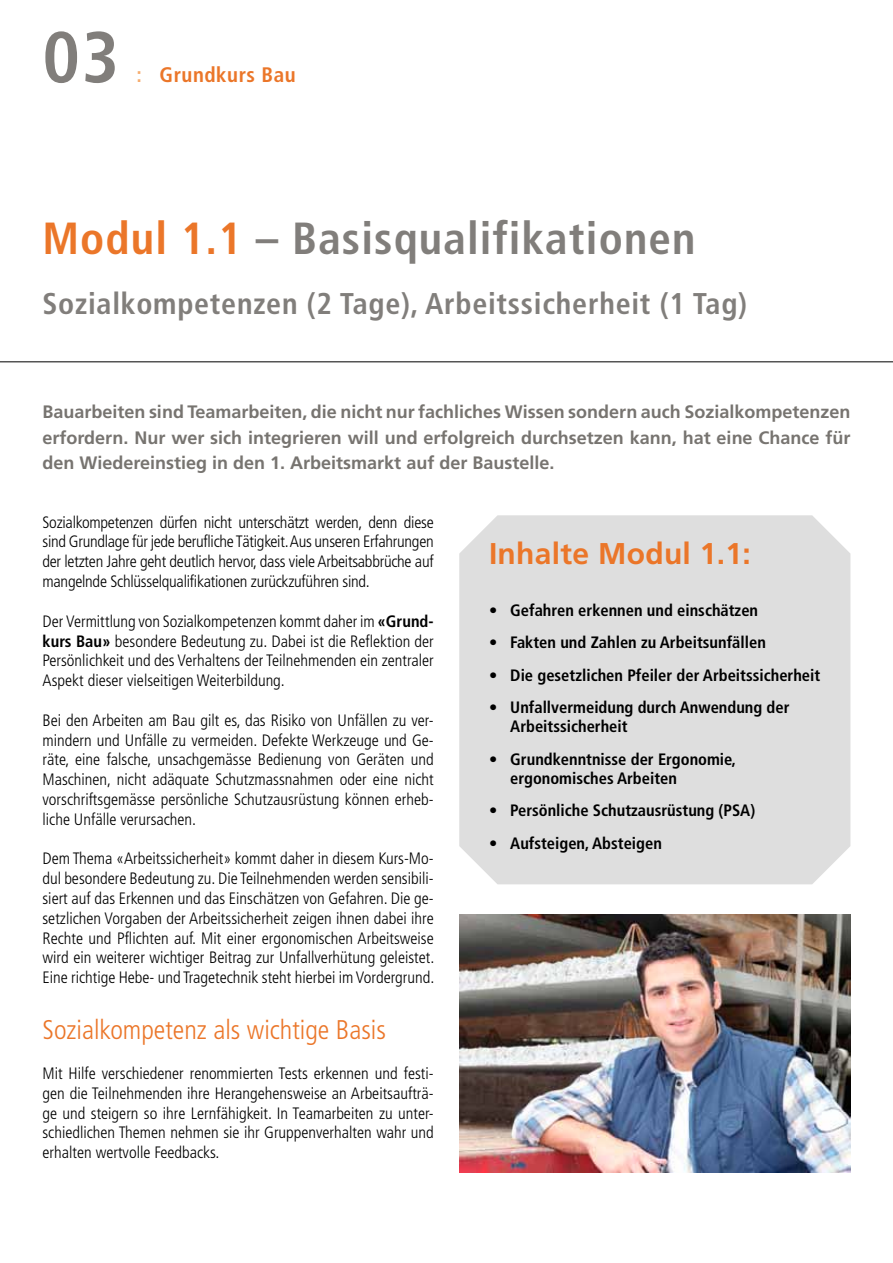
<style>
.page{position:relative;width:893px;height:1263px;background:#fff}
.page>*{position:absolute;margin:0;border:0;box-sizing:border-box;transform-origin:0 0}
.t1{font:700 condensed 72px "Frutiger";color:#817e7b}
.t2{font:700 condensed 45px "Frutiger";letter-spacing:.025em;color:#817e7b}
.t3{font:700 condensed 30px "Frutiger";letter-spacing:.025em;color:#817e7b}
.t4{font:700 30px "Frutiger";letter-spacing:.01em;color:#eb7629}
.t5{font:300 condensed 27px "Frutiger";color:#eb7629}
.t6{font:700 condensed 21px "Frutiger";letter-spacing:.025em;color:#eb7629}
.t7{font:700 18px/25.5px "Frutiger";color:#777470;text-align:justify}
.t8{font:300 condensed 16.5px/19.8px "Frutiger";color:#000;text-align:justify}
.t9{font:700 condensed 16.5px/19.5px "Frutiger";color:#000}
.s1{color:#f6ac6e}
.s2{color:#eb7629}
.s3{font-weight:700}
</style>
<div class="page">
<hr style="left:0;top:361px;width:893px;height:1px;background:#000">
<div style="left:459px;top:515px;width:391px;height:369px;background:#dedede"></div>
<img style="left:459px;top:915px;width:391px;height:258px">
<h1 class="t1" style="left:43px;top:20px;width:78px">03</h1>
<p class="t6" style="left:136px;top:64px;width:161px"><span class="s1">:</span> Grundkurs Bau</p>
<h2 class="t2" style="left:43px;top:215px;width:654px"><span class="s2">Modul 1.1</span> – Basisqualifikationen</h2>
<h3 class="t3" style="left:43px;top:288px;width:706px">Sozialkompetenzen (2 Tage), Arbeitssicherheit (1 Tag)</h3>
<p class="t7" style="left:43px;top:400px;width:809px">Bauarbeiten sind Teamarbeiten, die nicht nur fachliches Wissen sondern auch Sozialkompetenzen erfordern. Nur wer sich integrieren will und erfolgreich durchsetzen kann, hat eine Chance für den Wiedereinstieg in den 1. Arbeitsmarkt auf der Baustelle.</p>
<p class="t8" style="left:43px;top:513px;width:393px">Sozialkompetenzen dürfen nicht unterschätzt werden, denn diese sind Grundlage für jede berufliche Tätigkeit. Aus unseren Erfahrungen der letzten Jahre geht deutlich hervor, dass viele Arbeitsabbrüche auf mangelnde Schlüsselqualifikationen zurückzuführen sind.</p>
<p class="t8" style="left:43px;top:612px;width:393px">Der Vermittlung von Sozialkompetenzen kommt daher im <span class="s3">«Grund&shy;kurs Bau»</span> besondere Bedeutung zu. Dabei ist die Reflektion der Persönlichkeit und des Verhaltens der Teilnehmenden ein zentraler Aspekt dieser vielseitigen Weiterbildung.</p>
<p class="t8" style="left:43px;top:711px;width:393px">Bei den Arbeiten am Bau gilt es, das Risiko von Unfällen zu ver&shy;mindern und Unfälle zu vermeiden. Defekte Werkzeuge und Ge&shy;räte, eine falsche, unsachgemässe Bedienung von Geräten und Maschinen, nicht adäquate Schutzmassnahmen oder eine nicht vorschriftsgemässe persönliche Schutzausrüstung können erheb&shy;liche Unfälle verursachen.</p>
<p class="t8" style="left:43px;top:849px;width:393px">Dem Thema «Arbeitssicherheit» kommt daher in diesem Kurs-Mo&shy;dul besondere Bedeutung zu. Die Teilnehmenden werden sensibili&shy;siert auf das Erkennen und das Einschätzen von Gefahren. Die ge&shy;setzlichen Vorgaben der Arbeitssicherheit zeigen ihnen dabei ihre Rechte und Pflichten auf. Mit einer ergonomischen Arbeitsweise wird ein weiterer wichtiger Beitrag zur Unfallverhütung geleistet.<br>Eine richtige Hebe- und Tragetechnik steht hierbei im Vordergrund.</p>
<h3 class="t5" style="left:43px;top:1016px;width:345px">Sozialkompetenz als wichtige Basis</h3>
<p class="t8" style="left:43px;top:1064px;width:393px">Mit Hilfe verschiedener renommierten Tests erkennen und festi&shy;gen die Teilnehmenden ihre Herangehensweise an Arbeitsaufträ&shy;ge und steigern so ihre Lernfähigkeit. In Teamarbeiten zu unter&shy;schiedlichen Themen nehmen sie ihr Gruppenverhalten wahr und erhalten wertvolle Feedbacks.</p>
<h3 class="t4" style="left:489px;top:541px;width:263px">Inhalte Modul 1.1:</h3>
<p class="t9" style="left:489px;top:601px;width:271px">• Gefahren erkennen und einschätzen</p>
<p class="t9" style="left:489px;top:633px;width:278px">• Fakten und Zahlen zu Arbeitsunfällen</p>
<p class="t9" style="left:489px;top:665px;width:333px">• Die gesetzlichen Pfeiler der Arbeitssicherheit</p>
<p class="t9" style="left:510px;top:697px;width:281px;text-indent:-21px">• Unfallvermeidung durch Anwendung der<br>Arbeitssicherheit</p>
<p class="t9" style="left:510px;top:749px;width:227px;text-indent:-21px">• Grundkenntnisse der Ergonomie, ergonomisches Arbeiten</p>
<p class="t9" style="left:489px;top:801px;width:268px">• Persönliche Schutzausrüstung (PSA)</p>
<p class="t9" style="left:489px;top:833px;width:174px">• Aufsteigen, Absteigen</p>
</div>
